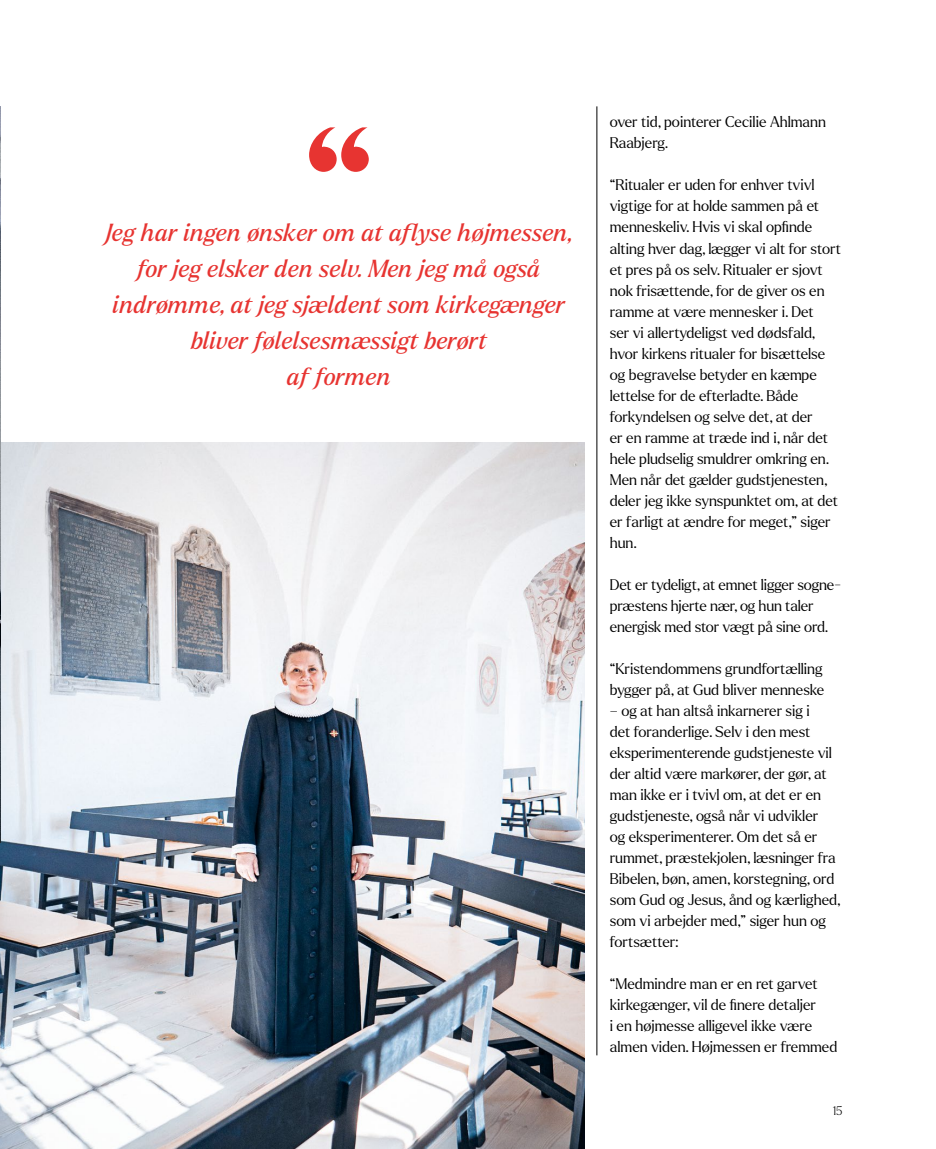
<style>
.page{position:relative;width:936px;height:1149px;background:#fff}
.page>*{position:absolute;margin:0;border:0;box-sizing:border-box;transform-origin:0 0}
.t1{font:italic 24px/36px "Larken";letter-spacing:-.005em;color:#e73431;text-align:center}
.t2{font:300 15px/21px "Larken";color:#000}
.t3{font:100 12px "Larken";color:#000}
</style>
<div class="page">
<img style="left:0;top:442px;width:584px;height:706px">
<img style="left:0;top:106px;width:1px;height:735px">
<hr style="left:596px;top:106px;width:1px;height:948px;background:#000">
<svg style="left:309px;top:127px;width:60px;height:45px"></svg>
<h1 class="t1" style="left:106px;top:214px;width:469px">Jeg har ingen ønsker om at aflyse højmessen, for jeg elsker den selv. Men jeg må også indrømme, at jeg sjældent som kirkegænger bliver følelsesmæssigt berørt<br>af formen</h1>
<p class="t2" style="left:609px;top:111px;width:218px">over tid, pointerer Cecilie Ahlmann<br>Raabjerg.</p>
<p class="t2" style="left:609px;top:174px;width:233px">“Ritualer er uden for enhver tvivl vigtige for at holde sammen på et menneskeliv. Hvis vi skal opfinde alting hver dag, lægger vi alt for stort et pres på os selv. Ritualer er sjovt nok frisættende, for de giver os en ramme at være mennesker i. Det<br>ser vi allertydeligst ved dødsfald, hvor kirkens ritualer for bisættelse og begravelse betyder en kæmpe lettelse for de efterladte. Både forkyndelsen og selve det, at der<br>er en ramme at træde ind i, når det hele pludselig smuldrer omkring en.<br>Men når det gælder gudstjenesten, deler jeg ikke synspunktet om, at det er farligt at ændre for meget,” siger hun.</p>
<p class="t2" style="left:609px;top:573px;width:231px">Det er tydeligt, at emnet ligger sogne&shy;præstens hjerte nær, og hun taler energisk med stor vægt på sine ord.</p>
<p class="t2" style="left:609px;top:657px;width:216px">“Kristendommens grundfortælling bygger på, at Gud bliver menneske</p>
<p class="t2" style="left:609px;top:699px;width:232px">– og at han altså inkarnerer sig i<br>det foranderlige. Selv i den mest eksperimenterende gudstjeneste vil der altid være markører, der gør, at man ikke er i tvivl om, at det er en gudstjeneste, også når vi udvikler<br>og eksperimenterer. Om det så er rummet, præstekjolen, læsninger fra<br>Bibelen, bøn, amen, korstegning, ord som Gud og Jesus, ånd og kærlighed, som vi arbejder med,” siger hun og fortsætter:</p>
<p class="t2" style="left:609px;top:972px;width:229px">“Medmindre man er en ret garvet kirkegænger, vil de finere detaljer<br>i en højmesse alligevel ikke være almen viden. Højmessen er fremmed</p>
<p class="t3" style="left:832px;top:1102px;width:11px">15</p>
</div>
